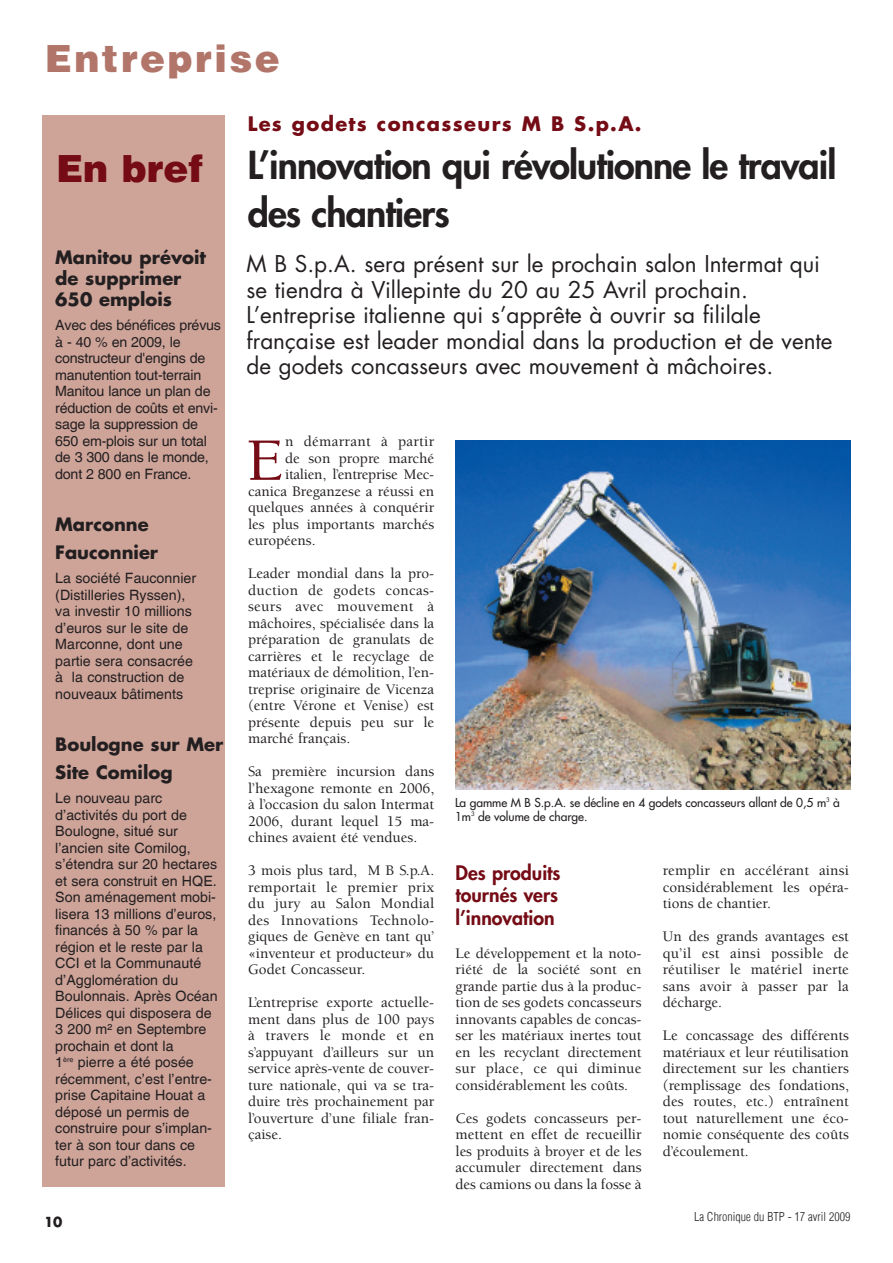
<style>
.page{position:relative;width:893px;height:1263px;background:#fff}
.page>*{position:absolute;margin:0;border:0;box-sizing:border-box;transform-origin:0 0}
.t1{font:500 61.8px "Berkeley Std";color:#750c15}
.t2{font:800 37.5px/48px "Futura LT";letter-spacing:-.025em;color:#231f20}
.t3{font:900 37.5px "Helvetica Com";letter-spacing:.065em;color:#b2756a}
.t4{font:900 37.5px "Helvetica Com";color:#750c15}
.t5{font:22.5px/25.5px "Futura LT";color:#231f20}
.t6{font:800 19.5px/22.5px "Futura LT";color:#750c15}
.t7{font:700 19.5px "Futura LT";letter-spacing:.07em;color:#750c15}
.t8{font:700 18px/21px "Futura LT";color:#231f20}
.t9{font:500 15px/16.5px "Berkeley Std";color:#231f20;text-align:justify}
.t10{font:500 15px "Berkeley Std";letter-spacing:.02em;color:#231f20}
.t11{font:14.25px/16.5px "Helvetica LT Com";color:#231f20}
.t12{font:700 13.5px "Futura LT";color:#231f20}
.t13{font:12px/13.5px "Futura LT";color:#231f20}
.t14{font:300 condensed 12px "Helvetica Com";color:#231f20}
</style>
<div class="page">
<img style="left:455px;top:440px;width:395px;height:349px">
<div style="left:43px;top:115px;width:182px;height:1071px;background:#cea499"></div>
<h2 class="t3" style="left:45px;top:45px;width:236px">Entreprise</h2>
<h2 class="t4" style="left:56px;top:155px;width:149px">En bref</h2>
<p class="t8" style="left:55px;top:248px;width:152px">Manitou prévoit de supprimer<br>650 emplois</p>
<p class="t11" style="left:55px;top:318px;width:167px">Avec des bénéfices prévus à - 40 % en 2009, le constructeur d'engins de manutention tout-terrain<br>Manitou lance un plan de réduction de coûts et envi&shy;sage la suppression de<br>650 em-plois sur un total de 3 300 dans le monde, dont 2 800 en France.</p>
<p class="t8" style="left:55px;top:513px;width:104px;line-height:27.3px">Marconne<br>Fauconnier</p>
<p class="t11" style="left:55px;top:571px;width:142px">La société Fauconnier (Distilleries Ryssen), va investir 10 millions d’euros sur le site de<br>Marconne, dont une partie sera consacrée à la construction de nouveaux bâtiments</p>
<p class="t8" style="left:55px;top:733px;width:170px;line-height:27.3px">Boulogne sur Mer<br>Site Comilog</p>
<p class="t11" style="left:55px;top:791px;width:164px">Le nouveau parc d’activités du port de<br>Boulogne, situé sur l’ancien site Comilog, s’étendra sur 20 hectares et sera construit en HQE.<br>Son aménagement mobi&shy;lisera 13 millions d’euros, financés à 50 % par la région et le reste par la<br>CCI et la Communauté d’Agglomération du<br>Boulonnais. Après Océan<br>Délices qui disposera de<br>3 200 m² en Septembre prochain et dont la<br>1<sup>ère</sup> pierre a été posée récemment, c’est l’entre&shy;prise Capitaine Houat a déposé un permis de construire pour s’implan&shy;ter à son tour dans ce futur parc d’activités.</p>
<p class="t12" style="left:44px;top:1216px;width:20px">10</p>
<h3 class="t7" style="left:248px;top:115px;width:395px">Les godets concasseurs M B S.p.A.</h3>
<h2 class="t2" style="left:248px;top:146px;width:590px">L’innovation qui révolutionne le travail des chantiers</h2>
<p class="t5" style="left:247px;top:253px;width:587px">M B S.p.A. sera présent sur le prochain salon Intermat qui se tiendra à Villepinte du 20 au 25 Avril prochain.<br>L’entreprise italienne qui s’apprête à ouvrir sa fililale française est leader mondial dans la production et de vente de godets concasseurs avec mouvement à mâchoires.</p>
<p class="t10" style="left:285px;top:435px;width:151px">n démarrant à partir</p>
<p class="t9" style="left:285px;top:451px;width:151px">de son propre marché</p>
<p class="t9" style="left:285px;top:467px;width:151px">italien, l’entreprise Mec-</p>
<p class="t9" style="left:248px;top:484px;width:188px">canica Breganzese a réussi en</p>
<p class="t9" style="left:248px;top:500px;width:188px">quelques années à conquérir</p>
<p class="t9" style="left:248px;top:517px;width:188px">les plus importants marchés</p>
<p class="t9" style="left:248px;top:533px;width:69px">européens.</p>
<p class="t9" style="left:248px;top:566px;width:188px">Leader mondial dans la pro&shy;duction de godets concas&shy;seurs avec mouvement à mâchoires, spécialisée dans la préparation de granulats de carrières et le recyclage de matériaux de démolition, l’en&shy;treprise originaire de Vicenza (entre Vérone et Venise) est présente depuis peu sur le marché français.</p>
<p class="t9" style="left:248px;top:764px;width:188px">Sa première incursion dans l’hexagone remonte en 2006, à l’occasion du salon Intermat 2006, durant lequel 15 ma&shy;chines avaient été vendues.</p>
<p class="t9" style="left:248px;top:863px;width:188px">3 mois plus tard, M B S.p.A. remportait le premier prix du jury au Salon Mondial des Innovations Technolo&shy;giques de Genève en tant qu’ «inventeur et producteur» du Godet Concasseur.</p>
<p class="t9" style="left:248px;top:995px;width:188px">L’entreprise exporte actuelle&shy;ment dans plus de 100 pays à travers le monde et en s’appuyant d’ailleurs sur un service après-vente de couver&shy;ture nationale, qui va se tra&shy;duire très prochainement par l’ouverture d’une filiale fran&shy;çaise.</p>
<h1 class="t1" style="left:247px;top:436px;width:38px">E</h1>
<p class="t13" style="left:455px;top:798px;width:386px">La gamme M B S.p.A. se décline en 4 godets concasseurs allant de 0,5 m<sup>3</sup> à<br>1m<sup>3</sup> de volume de charge.</p>
<h3 class="t6" style="left:455px;top:864px;width:107px">Des produits tournés vers l’innovation</h3>
<p class="t9" style="left:455px;top:946px;width:188px">Le développement et la noto&shy;riété de la société sont en grande partie dus à la produc&shy;tion de ses godets concasseurs innovants capables de concas&shy;ser les matériaux inertes tout en les recyclant directement sur place, ce qui diminue considérablement les coûts.</p>
<p class="t9" style="left:455px;top:1111px;width:188px">Ces godets concasseurs per&shy;mettent en effet de recueillir les produits à broyer et de les accumuler directement dans des camions ou dans la fosse à</p>
<p class="t9" style="left:663px;top:863px;width:188px">remplir en accélérant ainsi considérablement les opéra&shy;tions de chantier.</p>
<p class="t9" style="left:663px;top:929px;width:188px">Un des grands avantages est qu’il est ainsi possible de réutiliser le matériel inerte sans avoir à passer par la décharge.</p>
<p class="t9" style="left:663px;top:1028px;width:188px">Le concassage des différents matériaux et leur réutilisation directement sur les chantiers (remplissage des fondations, des routes, etc.) entraînent tout naturellement une éco&shy;nomie conséquente des coûts d’écoulement.</p>
<p class="t14" style="left:694px;top:1212px;width:158px">La Chronique du BTP - 17 avril 2009</p>
</div>
